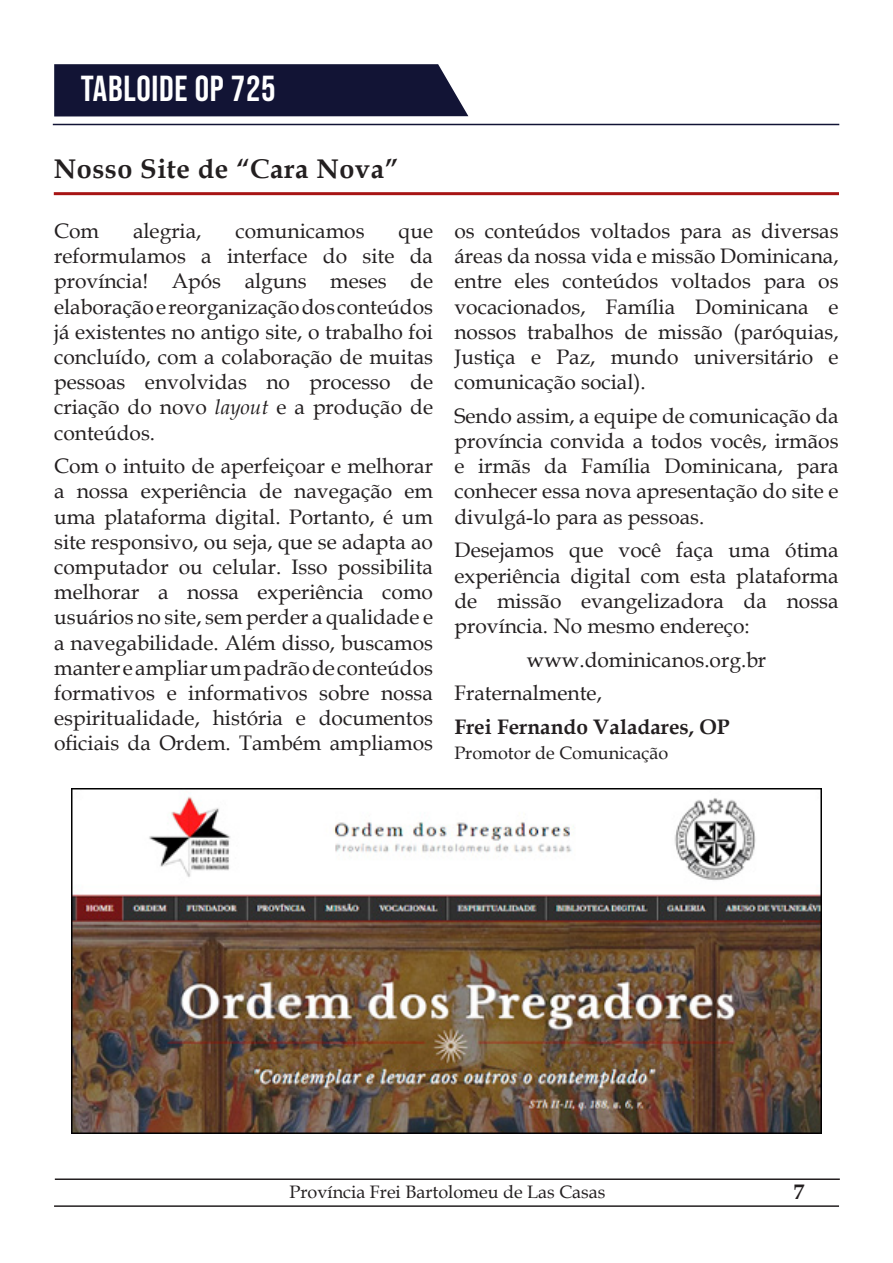
<style>
.page{position:relative;width:893px;height:1263px;background:#fff}
.page>*{position:absolute;margin:0;border:0;box-sizing:border-box;transform-origin:0 0}
.t1{font:36px "Bebas Neue";letter-spacing:.02em;color:#fff}
.t2{font:700 27px "Book Antiqua";letter-spacing:.02em;color:#231f20}
.Corpo_do_Texto{font:21px/25.2px "Book Antiqua";color:#231f20;text-align:justify}
.Corpo_do_Texto-2{font:700 21px "Book Antiqua";color:#231f20}
.Corpo_do_Texto-3{font:18px "Book Antiqua";color:#231f20}
.s1{font-style:italic}
</style>
<div class="page">
<svg style="left:54px;top:64px;width:415px;height:53px;background:#1d1f3f"></svg>
<hr style="left:53px;top:124px;width:786px;height:1px;background:#121435">
<hr style="left:55px;top:1178px;width:785px;height:2px;background:#231f20">
<hr style="left:54px;top:1205px;width:785px;height:2px;background:#231f20">
<hr style="left:54px;top:192px;width:785px;height:3px;background:#a71414">
<img style="left:71px;top:788px;width:750px;height:345px">
<h1 class="t1" style="left:81px;top:68px;width:196px">TABLOIDE OP 725</h1>
<p class="t2" style="left:54px;top:150px;width:346px">Nosso Site de “Cara Nova”</p>
<p class="Corpo_do_Texto" style="left:54px;top:218px;width:46px">Com</p>
<p class="Corpo_do_Texto" style="left:133px;top:218px;width:70px">alegria,</p>
<p class="Corpo_do_Texto" style="left:236px;top:218px;width:131px">comunicamos</p>
<p class="Corpo_do_Texto" style="left:54px;top:218px;width:380px;text-indent:344px">que reformulamos a interface do site da província! Após alguns meses de elaboração e reorganização dos conteúdos já existentes no antigo site, o trabalho foi concluído, com a colaboração de muitas pessoas envolvidas no processo de criação do novo <span class="s1">layout</span> e a produção de conteúdos.</p>
<p class="Corpo_do_Texto" style="left:54px;top:453px;width:380px">Com o intuito de aperfeiçoar e melhorar a nossa experiência de navegação em uma plataforma digital. Portanto, é um site responsivo, ou seja, que se adapta ao computador ou celular. Isso possibilita melhorar a nossa experiência como usuários no site, sem perder a qualidade e a navegabilidade. Além disso, buscamos manter e ampliar um padrão de conteúdos formativos e informativos sobre nossa espiritualidade, história e documentos oficiais da Ordem. Também ampliamos</p>
<p class="Corpo_do_Texto" style="left:454px;top:218px;width:386px">os conteúdos voltados para as diversas áreas da nossa vida e missão Dominicana, entre eles conteúdos voltados para os vocacionados, Família Dominicana e nossos trabalhos de missão (paróquias, Justiça e Paz, mundo universitário e comunicação social).</p>
<p class="Corpo_do_Texto" style="left:454px;top:403px;width:386px">Sendo assim, a equipe de comunicação da província convida a todos vocês, irmãos e irmãs da Família Dominicana, para conhecer essa nova apresentação do site e divulgá-lo para as pessoas.</p>
<p class="Corpo_do_Texto" style="left:454px;top:537px;width:386px">Desejamos que você faça uma ótima experiência digital com esta plataforma de missão evangelizadora da nossa província. No mesmo endereço:</p>
<p class="Corpo_do_Texto" style="left:527px;top:646px;width:241px">www.dominicanos.org.br</p>
<p class="Corpo_do_Texto" style="left:454px;top:680px;width:149px">Fraternalmente,</p>
<p class="Corpo_do_Texto-2" style="left:454px;top:713px;width:277px">Frei Fernando Valadares, OP</p>
<p class="Corpo_do_Texto-3" style="left:454px;top:741px;width:215px">Promotor de Comunicação</p>
<p class="Corpo_do_Texto-3" style="left:290px;top:1180px;width:317px">Província Frei Bartolomeu de Las Casas</p>
<p class="Corpo_do_Texto-2" style="left:794px;top:1177px;width:12px">7</p>
</div>
